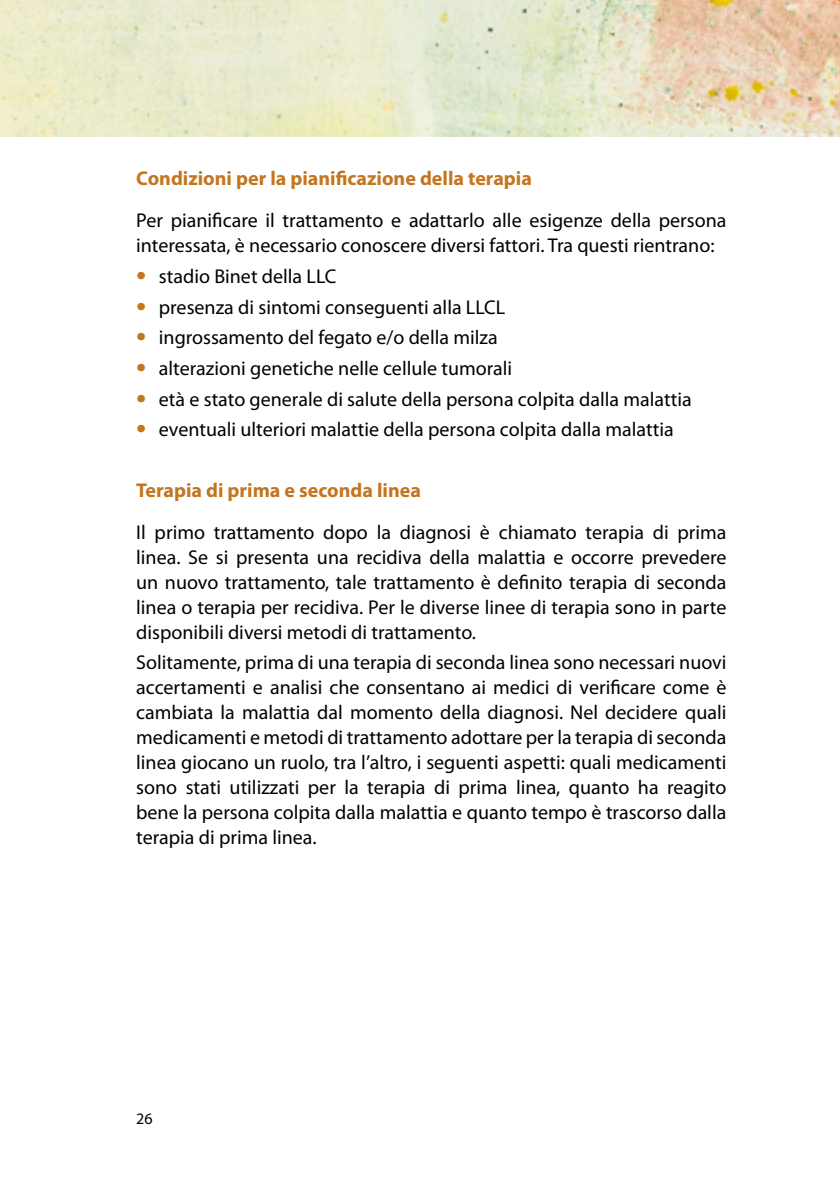
<style>
.page{position:relative;width:840px;height:1191px;background:#fff}
.page>*{position:absolute;margin:0;border:0;box-sizing:border-box;transform-origin:0 0}
.t1{font:20px/25px "Myriad Pro";color:#000;text-align:justify}
.t2{font:700 20px "Myriad Pro";color:#c47520}
.t3{font:16px "Myriad Pro";color:#000}
.s1{font-size:36px;color:#c47520}
</style>
<div class="page">
<img style="left:0;top:0;width:839px;height:136px">
<p class="t2" style="left:136px;top:165px;width:397px">Condizioni per la pianificazione della terapia</p>
<p class="t1" style="left:136px;top:208px;width:591px">Per pianificare il trattamento e adattarlo alle esigenze della persona interessata, è necessario conoscere diversi fattori. Tra questi rientrano:</p>
<p class="t1" style="left:136px;top:263px;width:201px"><span class="s1">•</span> stadio Binet della LLC</p>
<p class="t1" style="left:136px;top:294px;width:370px"><span class="s1">•</span> presenza di sintomi conseguenti alla LLCL</p>
<p class="t1" style="left:136px;top:325px;width:363px"><span class="s1">•</span> ingrossamento del fegato e/o della milza</p>
<p class="t1" style="left:136px;top:355px;width:377px"><span class="s1">•</span> alterazioni genetiche nelle cellule tumorali</p>
<p class="t1" style="left:136px;top:386px;width:556px"><span class="s1">•</span> età e stato generale di salute della persona colpita dalla malattia</p>
<p class="t1" style="left:136px;top:417px;width:538px"><span class="s1">•</span> eventuali ulteriori malattie della persona colpita dalla malattia</p>
<p class="t2" style="left:136px;top:477px;width:286px">Terapia di prima e seconda linea</p>
<p class="t1" style="left:136px;top:519px;width:591px">Il primo trattamento dopo la diagnosi è chiamato terapia di prima linea. Se si presenta una recidiva della malattia e occorre prevedere un nuovo trattamento, tale trattamento è definito terapia di seconda linea o terapia per recidiva. Per le diverse linee di terapia sono in parte disponibili diversi metodi di trattamento.</p>
<p class="t1" style="left:136px;top:650px;width:591px">Solitamente, prima di una terapia di seconda linea sono necessari nuovi accertamenti e analisi che consentano ai medici di verificare come è cambiata la malattia dal momento della diagnosi. Nel decidere quali medicamenti e metodi di trattamento adottare per la terapia di seconda linea giocano un ruolo, tra l’altro, i seguenti aspetti: quali medicamenti sono stati utilizzati per la terapia di prima linea, quanto ha reagito bene la persona colpita dalla malattia e quanto tempo è trascorso dalla terapia di prima linea.</p>
<p class="t3" style="left:136px;top:1108px;width:18px">26</p>
</div>
